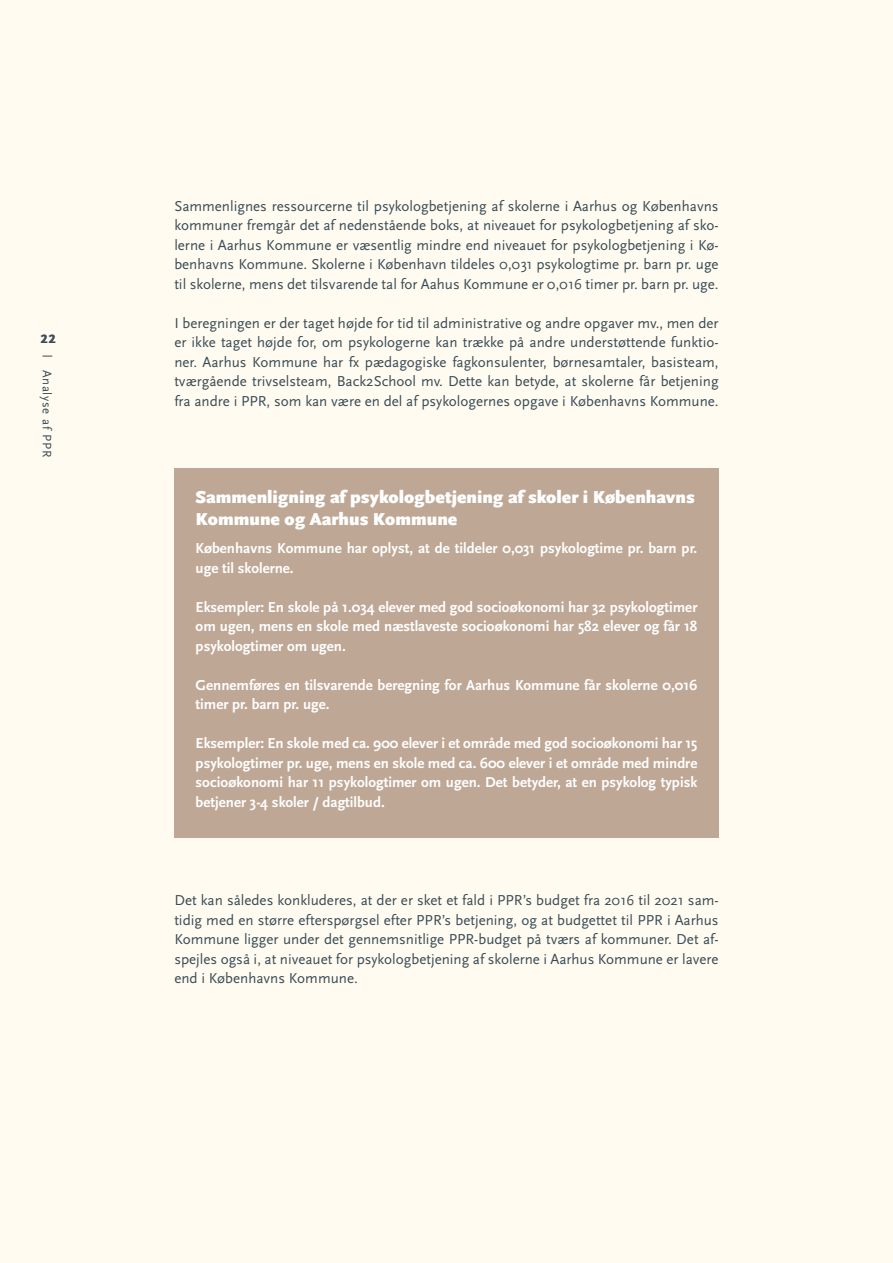
<style>
.page{position:relative;width:893px;height:1263px;background:#fffbf1}
.page>*{position:absolute;margin:0;border:0;box-sizing:border-box;transform-origin:0 0}
.t1{font:900 18px/22.5px "Scala Sans OT";color:#fff}
.t2{font:15px/19.5px "Scala Sans OT";color:#394c55;text-align:justify}
.t3{font:700 15px/19.5px "Scala Sans OT";color:#fff}
.t4{font:12.75px "Scala Sans OT";letter-spacing:.055em;color:#394c55}
.t5{font:900 12.75px "Scala Sans OT";color:#394c55}
</style>
<div class="page">
<div style="left:174px;top:468px;width:545px;height:370px;background:#bea795"></div>
<p class="t5" style="left:40px;top:332px;width:17px">22</p>
<p class="t4" style="left:54px;top:370px;width:89px;rotate:90deg">Analyse af PPR</p>
<p class="t2" style="left:174px;top:197px;width:546px">Sammenlignes ressourcerne til psykologbetjening af skolerne i Aarhus og Københavns kommuner fremgår det af nedenstående boks, at niveauet for psykologbetjening af sko&shy;lerne i Aarhus Kommune er væsentlig mindre end niveauet for psykologbetjening i Kø&shy;benhavns Kommune. Skolerne i København tildeles 0,031 psykologtime pr. barn pr. uge til skolerne, mens det tilsvarende tal for Aahus Kommune er 0,016 timer pr. barn pr. uge.</p>
<p class="t2" style="left:174px;top:314px;width:546px">I beregningen er der taget højde for tid til administrative og andre opgaver mv., men der er ikke taget højde for, om psykologerne kan trække på andre understøttende funktio&shy;ner. Aarhus Kommune har fx pædagogiske fagkonsulenter, børnesamtaler, basisteam, tværgående trivselsteam, Back2School mv. Dette kan betyde, at skolerne får betjening fra andre i PPR, som kan være en del af psykologernes opgave i Københavns Kommune.</p>
<p class="t1" style="left:196px;top:486px;width:501px">Sammenligning af psykologbetjening af skoler i Københavns<br>Kommune og Aarhus Kommune</p>
<p class="t3" style="left:196px;top:539px;width:503px">Københavns Kommune har oplyst, at de tildeler 0,031 psykologtime pr. barn pr. uge til skolerne.</p>
<p class="t3" style="left:196px;top:597px;width:503px;text-align:justify">Eksempler: En skole på 1.034 elever med god socioøkonomi har 32 psykologtimer om ugen, mens en skole med næstlaveste socioøkonomi har 582 elever og får 18 psykologtimer om ugen.</p>
<p class="t3" style="left:196px;top:675px;width:503px">Gennemføres en tilsvarende beregning for Aarhus Kommune får skolerne 0,016 timer pr. barn pr. uge.</p>
<p class="t3" style="left:196px;top:734px;width:503px;text-align:justify">Eksempler: En skole med ca. 900 elever i et område med god socioøkonomi har 15 psykologtimer pr. uge, mens en skole med ca. 600 elever i et område med mindre socioøkonomi har 11 psykologtimer om ugen. Det betyder, at en psykolog typisk betjener 3-4 skoler / dagtilbud.</p>
<p class="t2" style="left:174px;top:891px;width:546px">Det kan således konkluderes, at der er sket et fald i PPR’s budget fra 2016 til 2021 sam&shy;tidig med en større efterspørgsel efter PPR’s betjening, og at budgettet til PPR i Aarhus Kommune ligger under det gennemsnitlige PPR-budget på tværs af kommuner. Det af&shy;spejles også i, at niveauet for psykologbetjening af skolerne i Aarhus Kommune er lavere end i Københavns Kommune.</p>
</div>
